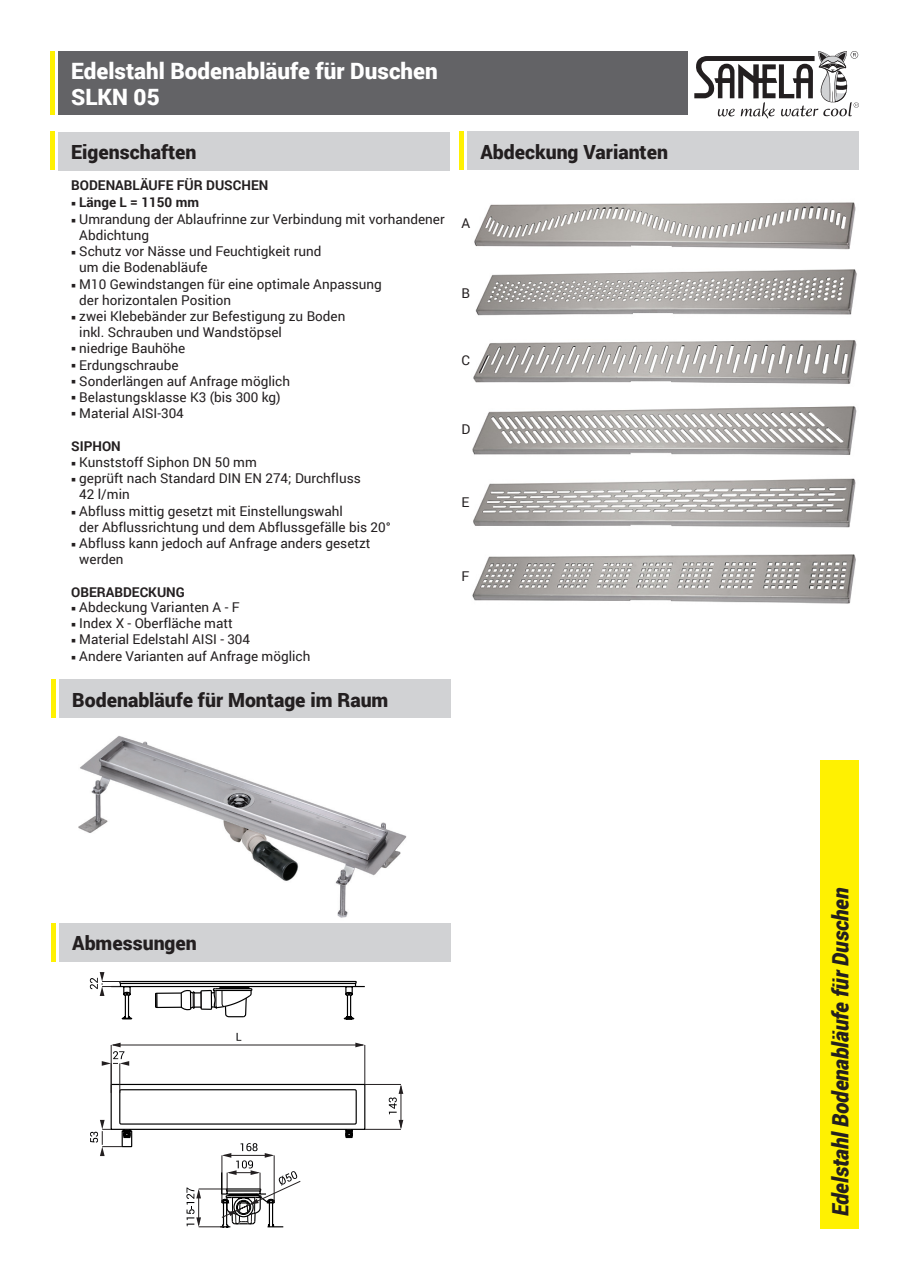
<style>
.page{position:relative;width:910px;height:1280px;background:#fff}
.page>*{position:absolute;margin:0;border:0;box-sizing:border-box;transform-origin:0 0}
.t1{font:900 22.5px/26.2px "Roboto";color:#fff}
.t2{font:italic 900 22.5px "Roboto";letter-spacing:-.005em;color:#231f20;scale:.95 1}
.t3{font:900 19.5px "Roboto";color:#231f20}
.t4{font:13.5px/16.2px "Roboto";color:#231f20}
.t5{font:700 13.5px "Roboto";color:#231f20}
</style>
<div class="page">
<div style="left:58px;top:51px;width:630px;height:64px;background:#636366"></div>
<div style="left:821px;top:760px;width:38px;height:469px;background:#fff101"></div>
<svg style="left:694px;top:51px;width:165px;height:68px"></svg>
<hr style="left:50px;top:51px;width:4px;height:64px;background:#fff101">
<div style="left:58px;top:133px;width:392px;height:38px;background:#d1d2d4"></div>
<div style="left:468px;top:132px;width:391px;height:38px;background:#d1d2d4"></div>
<hr style="left:459px;top:132px;width:4px;height:38px;background:#fff101">
<hr style="left:50px;top:132px;width:4px;height:38px;background:#fff101">
<div style="left:60px;top:679px;width:391px;height:39px;background:#d1d2d4"></div>
<hr style="left:51px;top:679px;width:4px;height:39px;background:#fff101">
<div style="left:60px;top:923px;width:391px;height:38px;background:#d1d2d4"></div>
<hr style="left:51px;top:923px;width:4px;height:38px;background:#fff101">
<img style="left:474px;top:202px;width:382px;height:48px">
<img style="left:475px;top:269px;width:382px;height:47px">
<img style="left:473px;top:340px;width:384px;height:44px">
<img style="left:472px;top:406px;width:385px;height:49px">
<img style="left:473px;top:478px;width:383px;height:50px">
<img style="left:472px;top:554px;width:384px;height:50px">
<hr style="left:365px;top:1129px;width:36px;height:1px;background:#231f20">
<hr style="left:365px;top:1084px;width:36px;height:1px;background:#231f20">
<hr style="left:401px;top:1086px;width:1px;height:41px;background:#231f20">
<svg style="left:399px;top:1120px;width:4px;height:9px"></svg>
<svg style="left:389px;top:1084px;width:14px;height:30px"></svg>
<svg style="left:90px;top:972px;width:276px;height:256px"></svg>
<img style="left:78px;top:736px;width:329px;height:182px">
<h1 class="t1" style="left:71px;top:57px;width:368px">Edelstahl Bodenabläufe für Duschen<br>SLKN 05</h1>
<h2 class="t3" style="left:71px;top:139px;width:127px">Eigenschaften</h2>
<h2 class="t3" style="left:480px;top:138px;width:189px">Abdeckung Varianten</h2>
<p class="t5" style="left:71px;top:176px;width:199px">BODENABLÄUFE FÜR DUSCHEN</p>
<p class="t5" style="left:71px;top:192px;width:129px">○ Länge L = 1150 mm</p>
<p class="t4" style="left:79px;top:210px;width:367px;text-indent:-8px">○ Umrandung der Ablaufrinne zur Verbindung mit vorhandener<br>Abdichtung</p>
<p class="t4" style="left:79px;top:243px;width:244px;text-indent:-8px">○ Schutz vor Nässe und Feuchtigkeit rund um die Bodenabläufe</p>
<p class="t4" style="left:79px;top:275px;width:304px;text-indent:-8px">○ M10 Gewindstangen für eine optimale Anpassung der horizontalen Position</p>
<p class="t4" style="left:79px;top:308px;width:268px;text-indent:-8px">○ zwei Klebebänder zur Befestigung zu Boden inkl. Schrauben und Wandstöpsel</p>
<p class="t4" style="left:71px;top:340px;width:116px">○ niedrige Bauhöhe</p>
<p class="t4" style="left:71px;top:356px;width:109px">○ Erdungschraube</p>
<p class="t4" style="left:71px;top:372px;width:220px">○ Sonderlängen auf Anfrage möglich</p>
<p class="t4" style="left:71px;top:389px;width:211px">○ Belastungsklasse K3 (bis 300 kg)</p>
<p class="t4" style="left:71px;top:405px;width:114px">○ Material AISI-304</p>
<p class="t5" style="left:71px;top:436px;width:51px">SIPHON</p>
<p class="t4" style="left:71px;top:453px;width:187px">○ Kunststoff Siphon DN 50 mm</p>
<p class="t4" style="left:79px;top:470px;width:283px;text-indent:-8px">○ geprüft nach Standard DIN EN 274; Durchfluss<br>42 l/min</p>
<p class="t4" style="left:79px;top:502px;width:313px;text-indent:-8px">○ Abfluss mittig gesetzt mit Einstellungswahl<br>der Abflussrichtung und dem Abflussgefälle bis 20°</p>
<p class="t4" style="left:79px;top:534px;width:293px;text-indent:-8px">○ Abfluss kann jedoch auf Anfrage anders gesetzt werden</p>
<p class="t5" style="left:71px;top:582px;width:115px">OBERABDECKUNG</p>
<p class="t4" style="left:71px;top:598px;width:170px">○ Abdeckung Varianten A - F</p>
<p class="t4" style="left:71px;top:614px;width:163px">○ Index X - Oberfläche matt</p>
<p class="t4" style="left:71px;top:631px;width:180px">○ Material Edelstahl AISI - 304</p>
<p class="t4" style="left:71px;top:648px;width:241px">○ Andere Varianten auf Anfrage möglich</p>
<h2 class="t3" style="left:72px;top:686px;width:318px">Bodenabläufe für Montage im Raum</h2>
<p class="t4" style="left:461px;top:214px;width:10px">A</p>
<p class="t4" style="left:461px;top:285px;width:10px">B</p>
<p class="t4" style="left:461px;top:352px;width:10px">C</p>
<p class="t4" style="left:461px;top:421px;width:10px">D</p>
<p class="t4" style="left:461px;top:494px;width:9px">E</p>
<p class="t4" style="left:461px;top:567px;width:9px">F</p>
<h2 class="t3" style="left:72px;top:929px;width:126px">Abmessungen</h2>
<h1 class="t2" style="left:825px;top:1216px;width:347px;rotate:-90deg">Edelstahl Bodenabläufe für Duschen</h1>
</div>
